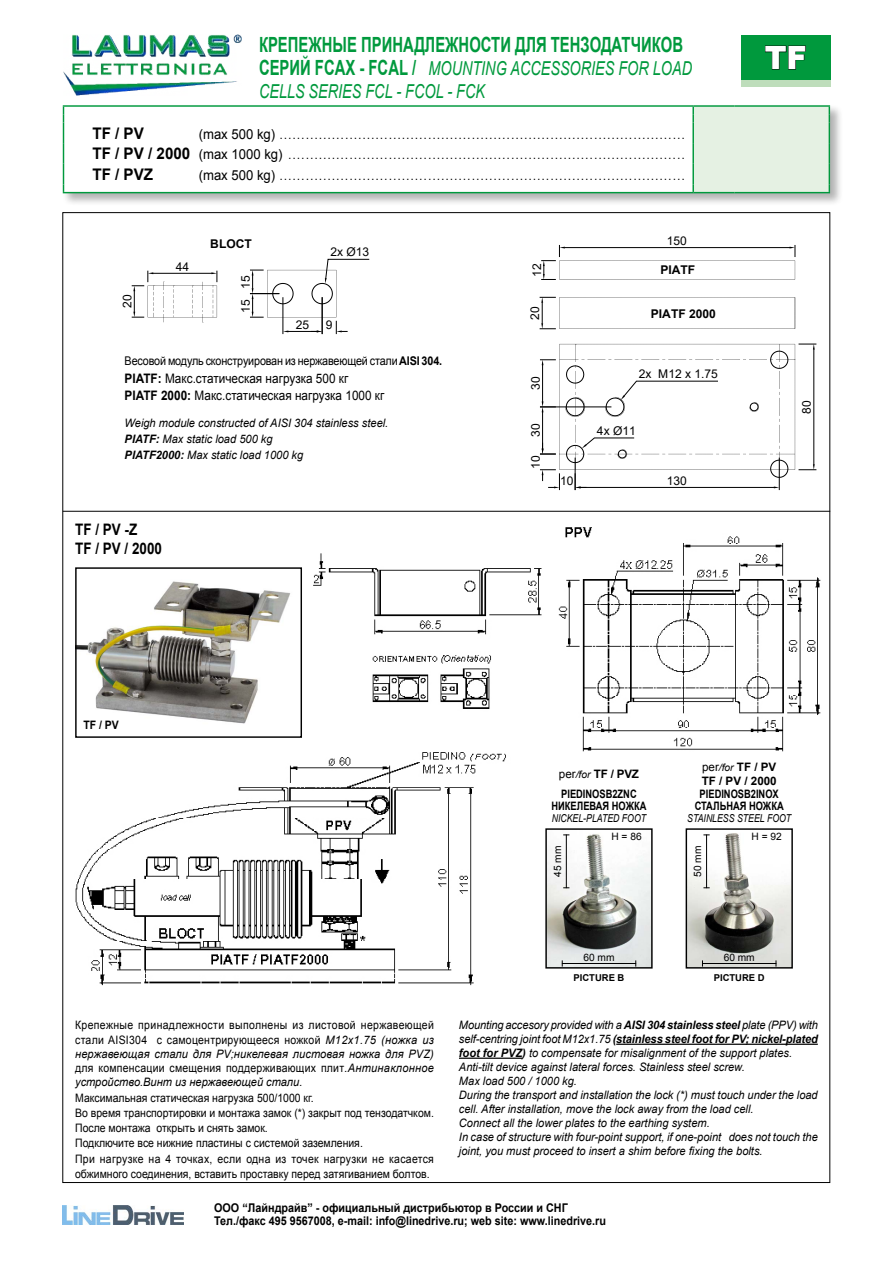
<style>
.page{position:relative;width:893px;height:1263px;background:#fff}
.page>*{position:absolute;margin:0;border:0;box-sizing:border-box;transform-origin:0 0}
.t1{font:900 31.95px "Arial";color:#fff;scale:.95 1}
.t2{font:700 21px "Arial";color:#00993d;scale:.71 1}
.t3{font:italic 19.2px/23.2px "Arial";color:#00993d;scale:.75 1}
.t4{font:700 16.05px "Arial";color:#000;scale:.95 1}
.t5{font:700 15.9px/19px "Arial";color:#000;scale:.85 1}
.t6{font:13.05px/17.4px "Arial";color:#000;scale:.9 1}
.t7{font:700 12px/12.6px "Arial";color:#000;scale:.9 1}
.t8{font:12px "Arial";letter-spacing:-.015em;color:#000;scale:.9 1}
.t9{font:12px "Arial";letter-spacing:-.015em;color:#000}
.t10{font:700 12px "Arial";color:#000}
.t11{font:italic 11.7px/14px "Arial";color:#000;scale:.95 1}
.t12{font:11.7px/15.3px "Arial";color:#000;scale:.9 1}
.t13{font:11.7px/15.3px "Arial";letter-spacing:.035em;color:#000;scale:.9 1}
.t14{font:700 11.7px "Arial";color:#000;scale:.8 1}
.t15{font:700 11.7px/14px "Arial";color:#000}
.t16{font:700 11.7px "Arial";color:#000;scale:.9 1}
.t17{font:italic 10.95px "Arial";color:#000;scale:.8 1}
.t18{font:10.2px "Arial";color:#000}
.t19{font:700 9.45px "Arial";color:#000}
.t20{font:700 8.7px "Arial";color:#000;scale:.9 1}
.s1{font-weight:700;font-style:normal;font-size:21px}
.s2{font-weight:400;font-size:13.8px}
.s3{font-size:16.05px}
.s4{font-weight:700}
.s5{font-weight:400}
.s6{font-weight:400;font-style:italic;font-size:10.2px}
.s7{font-style:italic}
.s8{font-style:normal}
</style>
<div class="page">
<img style="left:75px;top:527px;width:746px;height:459px">
<hr style="left:559px;top:279px;width:236px;height:1px;background:#000">
<hr style="left:565px;top:247px;width:225px;height:1px;background:#000">
<svg style="left:542px;top:245px;width:23px;height:35px"></svg>
<svg style="left:790px;top:245px;width:6px;height:34px"></svg>
<svg style="left:192px;top:287px;width:1px;height:30px"></svg>
<svg style="left:163px;top:282px;width:1px;height:40px"></svg>
<hr style="left:336px;top:270px;width:1px;height:47px;background:#000">
<hr style="left:148px;top:317px;width:69px;height:1px;background:#000">
<hr style="left:267px;top:317px;width:69px;height:1px;background:#000">
<svg style="left:336px;top:321px;width:11px;height:13px"></svg>
<hr style="left:283px;top:298px;width:1px;height:36px;background:#000">
<hr style="left:322px;top:298px;width:1px;height:36px;background:#000">
<svg style="left:283px;top:331px;width:39px;height:1px"></svg>
<hr style="left:148px;top:286px;width:69px;height:1px;background:#000">
<hr style="left:267px;top:270px;width:69px;height:1px;background:#000">
<svg style="left:311px;top:259px;width:58px;height:46px"></svg>
<hr style="left:153px;top:273px;width:58px;height:1px;background:#000">
<svg style="left:132px;top:271px;width:22px;height:47px"></svg>
<svg style="left:211px;top:271px;width:7px;height:46px"></svg>
<svg style="left:250px;top:270px;width:44px;height:48px"></svg>
<svg style="left:540px;top:297px;width:15px;height:32px"></svg>
<hr style="left:559px;top:329px;width:236px;height:1px;background:#000">
<hr style="left:559px;top:297px;width:236px;height:1px;background:#000">
<hr style="left:559px;top:260px;width:236px;height:1px;background:#000">
<hr style="left:559px;top:297px;width:1px;height:32px;background:#000">
<hr style="left:795px;top:297px;width:1px;height:32px;background:#000">
<svg style="left:540px;top:344px;width:276px;height:146px"></svg>
<hr style="left:616px;top:1044px;width:202px;height:1px;background:#000">
<hr style="left:459px;top:1057px;width:63px;height:2px;background:#000">
<hr style="left:63px;top:511px;width:767px;height:1px;background:#000">
<img style="left:547px;top:830px;width:104px;height:136px">
<div style="left:545px;top:828px;width:108px;height:140px;border:1px solid #000"></div>
<hr style="left:562px;top:963px;width:74px;height:1px;background:#000">
<hr style="left:566px;top:834px;width:1px;height:54px;background:#000">
<img style="left:688px;top:830px;width:103px;height:136px">
<div style="left:686px;top:828px;width:107px;height:140px;border:1px solid #000"></div>
<hr style="left:706px;top:834px;width:1px;height:54px;background:#000">
<hr style="left:702px;top:963px;width:74px;height:1px;background:#000">
<img style="left:77px;top:569px;width:223px;height:167px">
<div style="left:75px;top:567px;width:227px;height:171px;border:1px solid #000"></div>
<div style="left:62px;top:104px;width:781px;height:103px;background:#000;opacity:.3"></div>
<svg style="left:64px;top:107px;width:628px;height:85px"></svg>
<hr style="left:63px;top:105px;width:630px;height:2px;background:#00993d">
<hr style="left:693px;top:105px;width:41px;height:2px;background:#00993d">
<hr style="left:734px;top:105px;width:96px;height:2px;background:#00993d">
<svg style="left:63px;top:107px;width:1px;height:85px"></svg>
<div style="left:692px;top:106px;width:138px;height:86px;background:#e5f1e3"></div>
<hr style="left:63px;top:192px;width:630px;height:1px;background:#00993d">
<hr style="left:693px;top:192px;width:41px;height:1px;background:#00993d">
<hr style="left:734px;top:192px;width:96px;height:1px;background:#00993d">
<div style="left:741px;top:35px;width:90px;height:45px;background:#00993d"></div>
<svg style="left:765px;top:46px;width:41px;height:24px"></svg>
<div style="left:741px;top:80px;width:90px;height:6px;background:#beddbb"></div>
<img style="left:64px;top:35px;width:177px;height:60px">
<img style="left:63px;top:1206px;width:121px;height:19px">
<h2 class="t2" style="left:259px;top:30px;width:599px">КРЕПЕЖНЫЕ ПРИНАДЛЕЖНОСТИ ДЛЯ ТЕНЗОДАТЧИКОВ</h2>
<h3 class="t3" style="left:259px;top:57px;width:579px"><span class="s1">СЕРИЙ FCAX - FCAL /</span> MOUNTING ACCESSORIES FOR LOAD<br>CELLS SERIES FCL - FCOL - FCK</h3>
<h1 class="t1" style="left:765px;top:34px;width:46px">TF</h1>
<h3 class="t4" style="left:92px;top:122px;width:56px">TF / PV</h3>
<p class="t20" style="left:199px;top:130px;width:94px"><span class="s2">(max 500 kg)</span> .............................................................................................</p>
<p class="t20" style="left:92px;top:150px;width:220px"><span class="s3">TF / PV / 2000</span> <span class="s2">(max 1000 kg)</span> ...........................................................................................</p>
<h3 class="t4" style="left:92px;top:164px;width:66px">TF / PVZ</h3>
<p class="t20" style="left:199px;top:171px;width:93px"><span class="s2">(max 500 kg)</span> .............................................................................................</p>
<p class="t9" style="left:119px;top:308px;width:15px;rotate:-90deg">20</p>
<p class="t9" style="left:176px;top:258px;width:15px">44</p>
<p class="t10" style="left:210px;top:236px;width:43px">BLOCT</p>
<p class="t9" style="left:237px;top:289px;width:15px;rotate:-90deg">15</p>
<p class="t9" style="left:237px;top:313px;width:15px;rotate:-90deg">15</p>
<p class="t9" style="left:330px;top:244px;width:40px">2x Ø13</p>
<p class="t9" style="left:296px;top:316px;width:15px">25</p>
<p class="t9" style="left:326px;top:316px;width:8px">9</p>
<p class="t8" style="left:125px;top:353px;width:354px">Весовой модуль сконструирован из нержавеющей стали <span class="s4">AISI 304.</span></p>
<p class="t6" style="left:125px;top:369px;width:290px"><span class="s4">PIATF:</span> Макс.статическая нагрузка 500 кг<br><span class="s4">PIATF 2000:</span> Макс.статическая нагрузка 1000 кг</p>
<p class="t11" style="left:125px;top:415px;width:279px;line-height:16px">Weigh module constructed of AISI 304 stainless steel.<br><span class="s4">PIATF:</span> Max static load 500 kg<br><span class="s4">PIATF2000:</span> Max static load 1000 kg</p>
<h3 class="t5" style="left:75px;top:520px;width:104px">TF / PV -Z<br>TF / PV / 2000</h3>
<p class="t9" style="left:529px;top:277px;width:15px;rotate:-90deg">12</p>
<p class="t9" style="left:527px;top:320px;width:15px;rotate:-90deg">20</p>
<p class="t9" style="left:527px;top:390px;width:15px;rotate:-90deg">30</p>
<p class="t9" style="left:527px;top:437px;width:15px;rotate:-90deg">30</p>
<p class="t9" style="left:527px;top:469px;width:15px;rotate:-90deg">10</p>
<p class="t9" style="left:560px;top:472px;width:15px">10</p>
<p class="t9" style="left:667px;top:232px;width:22px">150</p>
<p class="t10" style="left:660px;top:261px;width:36px">PIATF</p>
<p class="t10" style="left:651px;top:305px;width:66px">PIATF 2000</p>
<p class="t9" style="left:639px;top:366px;width:81px">2x M12 x 1.75</p>
<p class="t9" style="left:597px;top:422px;width:40px">4x Ø11</p>
<p class="t9" style="left:667px;top:472px;width:22px">130</p>
<p class="t9" style="left:798px;top:414px;width:15px;rotate:-90deg">80</p>
<p class="t16" style="left:83px;top:717px;width:41px">TF / PV</p>
<p class="t15" style="left:559px;top:767px;width:82px"><span class="s5">per</span><span class="s6">/for</span> TF / PVZ</p>
<p class="t15" style="left:702px;top:760px;width:77px"><span class="s5">per</span><span class="s6">/for</span> TF / PV<br>TF / PV / 2000</p>
<p class="t14" style="left:561px;top:786px;width:96px">PIEDINOSB2ZNC</p>
<p class="t14" style="left:700px;top:786px;width:100px">PIEDINOSB2INOX</p>
<p class="t14" style="left:551px;top:798px;width:120px">НИКЕЛЕВАЯ НОЖКА</p>
<p class="t14" style="left:695px;top:798px;width:113px">СТАЛЬНАЯ НОЖКА</p>
<p class="t17" style="left:552px;top:811px;width:120px">NICKEL-PLATED FOOT</p>
<p class="t17" style="left:687px;top:811px;width:131px">STAINLESS STEEL FOOT</p>
<p class="t18" style="left:551px;top:877px;width:33px;rotate:-90deg">45 mm</p>
<p class="t18" style="left:611px;top:830px;width:32px">H = 86</p>
<p class="t18" style="left:691px;top:877px;width:33px;rotate:-90deg">50 mm</p>
<p class="t18" style="left:752px;top:830px;width:32px">H = 92</p>
<p class="t13" style="left:75px;top:1017px;width:400px">Крепежные принадлежности выполнены из листовой нержавеющей стали AISI304 с самоцентрирующееся ножкой <span class="s7">M12x1.75 (ножка из</span></p>
<p class="t11" style="left:75px;top:1047px;width:379px;text-align:justify">нержавеющая стали для PV;никелевая листовая ножка для PVZ) <span class="s8">для компенсации смещения поддерживающих плит</span>.Антинаклонное устройство.Винт из нержавеющей стали.</p>
<p class="t12" style="left:75px;top:1090px;width:400px">Максимальная статическая нагрузка 500/1000 кг.<br>Во время транспортировки и монтажа замок (*) закрыт под тензодатчком.<br>После монтажа открыть и снять замок.<br>Подключите все нижние пластины с системой заземления.<br>При нагрузке на 4 точках, если одна из точек нагрузки не касается обжимного соединения, вставить проставку перед затягиванием болтов.</p>
<p class="t18" style="left:583px;top:951px;width:33px">60 mm</p>
<p class="t18" style="left:724px;top:951px;width:33px">60 mm</p>
<p class="t19" style="left:573px;top:971px;width:52px">PICTURE B</p>
<p class="t19" style="left:714px;top:971px;width:52px">PICTURE D</p>
<p class="t11" style="left:459px;top:1018px;width:379px">Mounting accesory provided with a <span class="s4">AISI 304 stainless steel</span> plate (PPV) with self-centring joint foot M12x1.75 <span class="s4">(stainless steel foot for PV; nickel-plated foot for PVZ)</span> to compensate for misalignment of the support plates.<br>Anti-tilt device against lateral forces. Stainless steel screw.<br>Max load 500 / 1000 kg.<br>During the transport and installation the lock (*) must touch under the load cell. After installation, move the lock away from the load cell.<br>Connect all the lower plates to the earthing system.<br>In case of structure with four-point support, if one-point does not touch the joint, you must proceed to insert a shim before fixing the bolts.</p>
<p class="t7" style="left:214px;top:1202px;width:437px">ООО “Лайндрайв” - официальный дистрибьютор в России и СНГ<br>Тел./факс 495 9567008, e-mail: info@linedrive.ru; web site: www.linedrive.ru</p>
</div>
